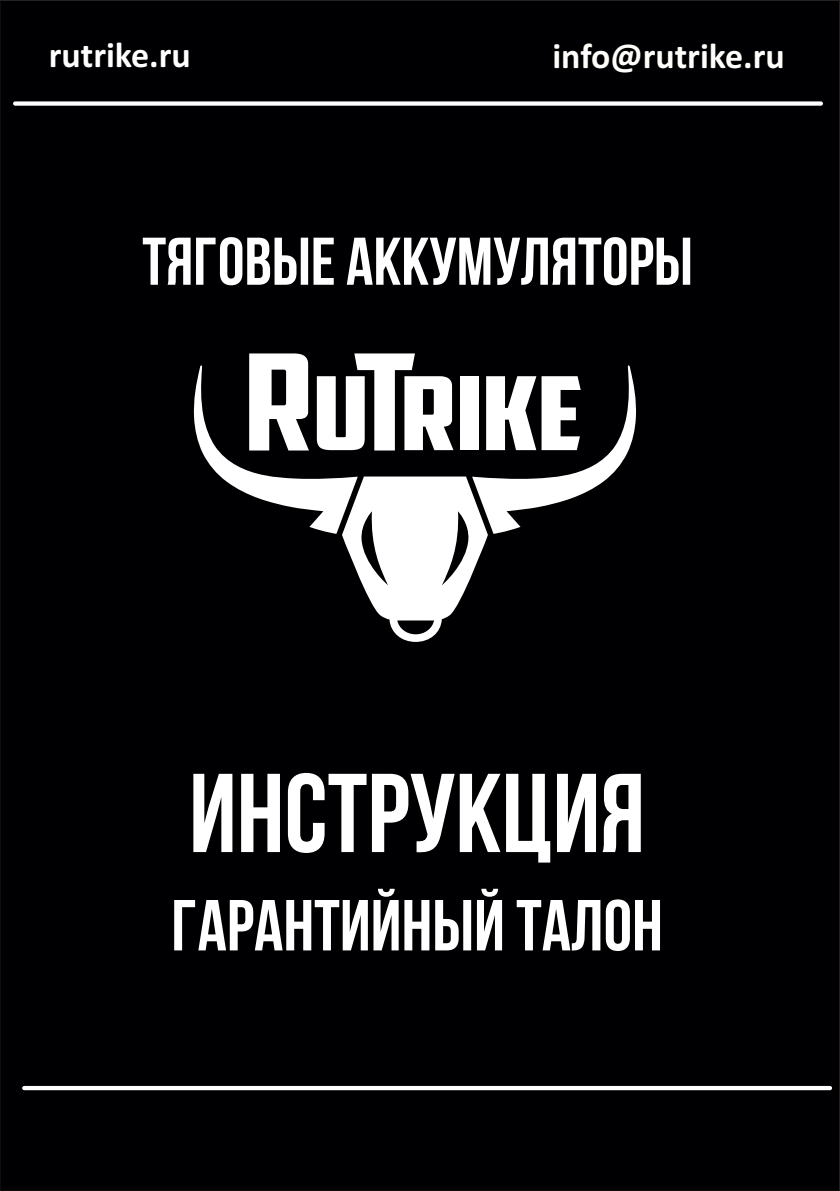
<style>
.page{position:relative;width:840px;height:1191px;background:#fff}
.page>*{position:absolute;margin:0;border:0;box-sizing:border-box;transform-origin:0 0}
.t1{font:700 111.8px "Bebas Neue";color:#fff}
.t2{font:700 72px "Bebas Neue";color:#fff}
.t3{font:700 67.2px "Bebas Neue";color:#fff}
.t4{font:700 35.8px "Calibri";color:#fefdfa}
.t5{font:700 35.8px "Calibri";color:#fff}
</style>
<div class="page">
<div style="left:0;top:0;width:839px;height:1191px;background:#000002"></div>
<svg style="left:193px;top:353px;width:443px;height:289px"></svg>
<hr style="left:22px;top:1086px;width:809px;height:4px;background:#fff;border-radius:2px">
<div style="left:13px;top:101px;width:809px;height:5px;background:#fff;border-radius:2px"></div>
<p class="t5" style="left:49px;top:40px;width:143px">rutrike.ru</p>
<p class="t4" style="left:552px;top:41px;width:234px">info@rutrike.ru</p>
<p class="t3" style="left:142px;top:234px;width:552px">ТЯГОВЫЕ АККУМУЛЯТОРЫ</p>
<h1 class="t1" style="left:189px;top:768px;width:457px">ИНСТРУКЦИЯ</h1>
<p class="t2" style="left:171px;top:896px;width:493px">гарантийный талон</p>
</div>
